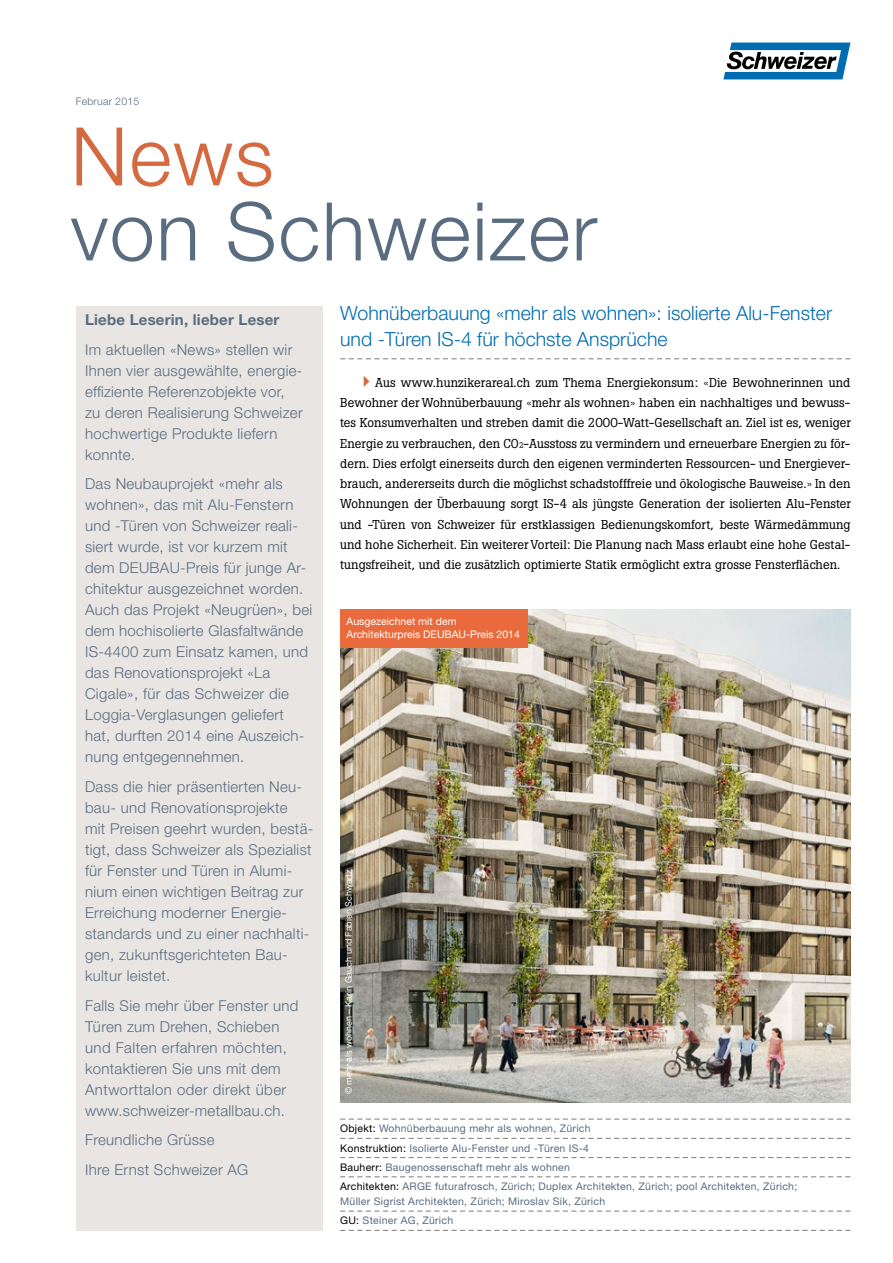
<style>
.page{position:relative;width:893px;height:1263px;background:#fff}
.page>*{position:absolute;margin:0;border:0;box-sizing:border-box;transform-origin:0 0}
.Lauftext_Light_9_pt{font:300 81px/75px "Helvetica Neue LT Std";letter-spacing:.02em;color:#5a6c80}
.Titel_Blau_13_pt_Lin{font:300 19.5px/25.5px "Helvetica Neue LT Std";color:#006cb1}
.Vorwort_Light{font:300 15px/21px "Helvetica Neue LT Std";letter-spacing:.02em;color:#5a6c80}
.Vorwort_Light-2{font:700 15px "Helvetica Neue LT Std";letter-spacing:.015em;color:#5a6c80}
.Lauftext_Boton_Regul{font:12.75px/20.2px "Boton BQ";letter-spacing:.005em;color:#000;text-align:justify}
.Bautafel_Helvetica_5{font:10.5px/15px "Helvetica Neue LT Std";letter-spacing:.025em;color:#5a6c80}
.t1{font:10.5px "Helvetica Neue LT Std";color:#fff}
.Legende_Light_7_pt_S{font:300 10.5px "Helvetica Neue LT Std";letter-spacing:.02em;color:#5a6c80}
.t2{font:9px "Helvetica Neue LT Std";color:#fff}
.s1{color:#d5693f}
.s2{font-family:"Helvetica Neue LT Std";font-weight:300}
.s3{font-size:8.1px}
.s4{color:#000}
</style>
<div class="page">
<img style="left:340px;top:609px;width:510px;height:494px">
<div style="left:77px;top:306px;width:246px;height:925px;background:#e8e5e3"></div>
<svg style="left:723px;top:43px;width:127px;height:36px"></svg>
<svg style="left:340px;top:358px;width:510px;height:1px"></svg>
<svg style="left:340px;top:1118px;width:510px;height:1px"></svg>
<svg style="left:340px;top:1138px;width:510px;height:1px"></svg>
<svg style="left:340px;top:1157px;width:510px;height:1px"></svg>
<svg style="left:340px;top:1176px;width:510px;height:1px"></svg>
<svg style="left:340px;top:1210px;width:510px;height:1px"></svg>
<svg style="left:340px;top:1230px;width:510px;height:1px"></svg>
<div style="left:340px;top:609px;width:188px;height:39px;background:#e96a3d"></div>
<p class="Legende_Light_7_pt_S" style="left:76px;top:95px;width:65px">Februar 2015</p>
<p class="Lauftext_Light_9_pt" style="left:71px;top:117px;width:528px"><span class="s1">News<br></span>von Schweizer</p>
<p class="Vorwort_Light-2" style="left:85px;top:311px;width:196px">Liebe Leserin, lieber Leser</p>
<p class="Vorwort_Light" style="left:85px;top:339px;width:219px">Im aktuellen «News» stellen wir<br>Ihnen vier ausgewählte, energie&shy;effiziente Referenzobjekte vor, zu deren Realisierung Schweizer hochwertige Produkte liefern konnte.</p>
<p class="Vorwort_Light" style="left:85px;top:473px;width:229px">Das Neubauprojekt «mehr als wohnen», das mit Alu-Fenstern und -Türen von Schweizer reali&shy;siert wurde, ist vor kurzem mit dem DEUBAU-Preis für junge Ar&shy;chitektur ausgezeichnet worden.<br>Auch das Projekt «Neugrüen», bei dem hochisolierte Glasfaltwände<br>IS-4400 zum Einsatz kamen, und das Renovationsprojekt «La<br>Cigale», für das Schweizer die<br>Loggia-Verglasungen geliefert hat, durften 2014 eine Auszeich&shy;nung entgegennehmen.</p>
<p class="Vorwort_Light" style="left:85px;top:776px;width:230px">Dass die hier präsentierten Neu&shy;bau- und Renovationsprojekte<br>mit Preisen geehrt wurden, bestä&shy;tigt, dass Schweizer als Spezialist für Fenster und Türen in Alumi&shy;nium einen wichtigen Beitrag zur<br>Erreichung moderner Energie&shy;standards und zu einer nachhalti&shy;gen, zukunftsgerichteten Bau&shy;kultur leistet.</p>
<p class="Vorwort_Light" style="left:85px;top:994px;width:215px">Falls Sie mehr über Fenster und<br>Türen zum Drehen, Schieben und Falten erfahren möchten, kontaktieren Sie uns mit dem<br>Antworttalon oder direkt über www.schweizer-metallbau.ch.</p>
<p class="Vorwort_Light" style="left:85px;top:1129px;width:131px">Freundliche Grüsse</p>
<p class="Vorwort_Light" style="left:85px;top:1158px;width:165px">Ihre Ernst Schweizer AG</p>
<p class="Titel_Blau_13_pt_Lin" style="left:340px;top:300px;width:493px">Wohnüberbauung «mehr als wohnen»: isolierte Alu-Fenster und -Türen IS-4 für höchste Ansprüche</p>
<p class="Lauftext_Boton_Regul" style="left:340px;top:372px;width:512px;text-indent:17px"><span class="s1">✔</span>Aus www.hunzikerareal.ch zum Thema Energiekonsum: <span class="s2">«</span>Die Bewohnerinnen und Bewohner der Wohnüberbauung <span class="s2">«</span>mehr als wohnen<span class="s2">»</span> haben ein nachhaltiges und bewuss&shy;tes Konsumverhalten und streben damit die 2000-Watt-Gesellschaft an. Ziel ist es, weniger Energie zu verbrauchen, den CO<span class="s3">2</span>-Ausstoss zu vermindern und erneuerbare Energien zu för&shy;dern. Dies erfolgt einerseits durch den eigenen verminderten Ressourcen- und Energiever&shy;brauch, andererseits durch die möglichst schadstofffreie und ökologische Bauweise.<span class="s2">»</span> In den Wohnungen der Überbauung sorgt IS-4 als jüngste Generation der isolierten Alu-Fenster und -Türen von Schweizer für erstklassigen Bedienungskomfort, beste Wärmedämmung und hohe Sicherheit. Ein weiterer Vorteil: Die Planung nach Mass erlaubt eine hohe Gestal&shy;tungsfreiheit, und die zusätzlich optimierte Statik ermöglicht extra grosse Fensterflächen.</p>
<p class="t1" style="left:347px;top:615px;width:112px">Ausgezeichnet mit dem</p>
<p class="t1" style="left:347px;top:628px;width:175px">Architekturpreis DEUBAU-Preis 2014</p>
<p class="t2" style="left:343px;top:1094px;width:226px;rotate:-90deg">© mehr als wohnen – Karin Gauch und Fabien Schwartz</p>
<p class="Bautafel_Helvetica_5" style="left:340px;top:1121px;width:252px"><span class="s4">Objekt:</span> Wohnüberbauung mehr als wohnen, Zürich</p>
<p class="Bautafel_Helvetica_5" style="left:340px;top:1140px;width:250px"><span class="s4">Konstruktion:</span> Isolierte Alu-Fenster und -Türen IS-4</p>
<p class="Bautafel_Helvetica_5" style="left:340px;top:1159px;width:231px"><span class="s4">Bauherr:</span> Baugenossenschaft mehr als wohnen</p>
<p class="Bautafel_Helvetica_5" style="left:340px;top:1179px;width:459px"><span class="s4">Architekten:</span> ARGE futurafrosch, Zürich; Duplex Architekten, Zürich; pool Architekten, Zürich;<br>Müller Sigrist Architekten, Zürich; Miroslav Sik, Zürich</p>
<p class="Bautafel_Helvetica_5" style="left:340px;top:1213px;width:115px"><span class="s4">GU:</span> Steiner AG, Zürich</p>
</div>
